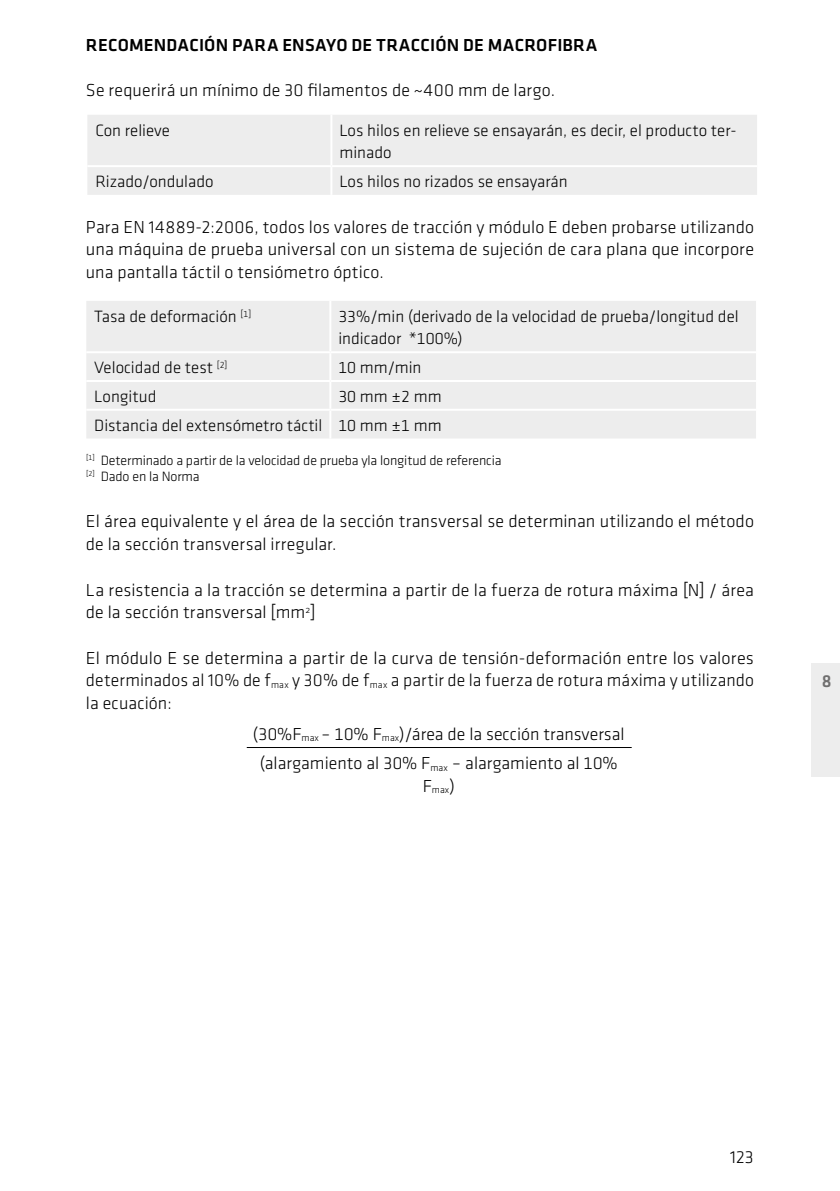
<style>
.page{position:relative;width:840px;height:1191px;background:#fff}
.page>*{position:absolute;margin:0;border:0;box-sizing:border-box;transform-origin:0 0}
.SI_Klavika_copy_Book{font:300 18px/22.6px "Klavika";letter-spacing:.005em;color:#000}
.SI_Klavika_TAB_copy{font:300 18px "Klavika";color:#000}
.SI_Klavika_copy_Book-2{font:500 18px "Klavika";letter-spacing:.01em;color:#000}
.SI_Klavika_Numbering{font:500 18px "Klavika";color:#706f6f}
.SI_Klavika_TAB_copy-2{font:300 17px/22.6px "Klavika";color:#000}
.SI_Klavika_TAB_copy-3{font:300 14px "Klavika";letter-spacing:-.01em;color:#000}
.SI_Klavika_TAB_copy-4{font:300 9.8px "Klavika";color:#000}
</style>
<div class="page">
<div style="left:811px;top:663px;width:28px;height:114px;background:#ededed"></div>
<div style="left:87px;top:115px;width:669px;height:80px;background:#ededed"></div>
<hr style="left:87px;top:165px;width:244px;height:2px;background:#fff">
<hr style="left:331px;top:165px;width:425px;height:2px;background:#fff">
<hr style="left:330px;top:115px;width:2px;height:50px;background:#fff">
<hr style="left:330px;top:167px;width:2px;height:28px;background:#fff">
<div style="left:86px;top:301px;width:669px;height:137px;background:#ededed"></div>
<hr style="left:86px;top:351px;width:244px;height:2px;background:#fff">
<hr style="left:330px;top:351px;width:425px;height:2px;background:#fff">
<hr style="left:86px;top:380px;width:244px;height:2px;background:#fff">
<hr style="left:330px;top:380px;width:425px;height:2px;background:#fff">
<hr style="left:86px;top:409px;width:244px;height:2px;background:#fff">
<hr style="left:330px;top:409px;width:425px;height:2px;background:#fff">
<hr style="left:329px;top:301px;width:2px;height:50px;background:#fff">
<hr style="left:329px;top:353px;width:2px;height:27px;background:#fff">
<hr style="left:329px;top:382px;width:2px;height:27px;background:#fff">
<hr style="left:329px;top:411px;width:2px;height:27px;background:#fff">
<hr style="left:246px;top:747px;width:385px;height:1px;background:#000">
<p class="SI_Klavika_copy_Book-2" style="left:86px;top:35px;width:512px">RECOMENDACIÓN PARA ENSAYO DE TRACCIÓN DE MACROFIBRA</p>
<p class="SI_Klavika_copy_Book" style="left:86px;top:79px;width:470px">Se requerirá un mínimo de 30 filamentos de ~400 mm de largo.</p>
<p class="SI_Klavika_TAB_copy-2" style="left:95px;top:119px;width:76px">Con relieve</p>
<p class="SI_Klavika_TAB_copy-2" style="left:339px;top:119px;width:398px">Los hilos en relieve se ensayarán, es decir, el producto ter&shy;minado</p>
<p class="SI_Klavika_TAB_copy-2" style="left:95px;top:170px;width:120px">Rizado/ondulado</p>
<p class="SI_Klavika_TAB_copy-2" style="left:339px;top:170px;width:230px">Los hilos no rizados se ensayarán</p>
<p class="SI_Klavika_copy_Book" style="left:86px;top:216px;width:669px;text-align:justify">Para EN 14889-2:2006, todos los valores de tracción y módulo E deben probarse utilizando una máquina de prueba universal con un sistema de sujeción de cara plana que incorpore una pantalla táctil o tensiómetro óptico.</p>
<p class="SI_Klavika_TAB_copy-2" style="left:94px;top:305px;width:158px">Tasa de deformación <sup>[1]</sup></p>
<p class="SI_Klavika_TAB_copy-2" style="left:338px;top:305px;width:401px">33%/min (derivado de la velocidad de prueba/longitud del indicador *100%)</p>
<p class="SI_Klavika_TAB_copy-2" style="left:94px;top:356px;width:135px">Velocidad de test <sup>[2]</sup></p>
<p class="SI_Klavika_TAB_copy-2" style="left:338px;top:356px;width:85px">10 mm/min</p>
<p class="SI_Klavika_TAB_copy-2" style="left:94px;top:385px;width:64px">Longitud</p>
<p class="SI_Klavika_TAB_copy-2" style="left:338px;top:385px;width:105px">30 mm ±2 mm</p>
<p class="SI_Klavika_TAB_copy-2" style="left:94px;top:414px;width:229px">Distancia del extensómetro táctil</p>
<p class="SI_Klavika_TAB_copy-2" style="left:338px;top:414px;width:105px">10 mm ±1 mm</p>
<p class="SI_Klavika_TAB_copy-3" style="left:86px;top:452px;width:416px"><sup>[1]</sup> Determinado a partir de la velocidad de prueba yla longitud de referencia</p>
<p class="SI_Klavika_TAB_copy-3" style="left:86px;top:468px;width:115px"><sup>[2]</sup> Dado en la Norma</p>
<p class="SI_Klavika_copy_Book" style="left:86px;top:510px;width:669px">El área equivalente y el área de la sección transversal se determinan utilizando el método de la sección transversal irregular.</p>
<p class="SI_Klavika_copy_Book" style="left:86px;top:578px;width:669px">La resistencia a la tracción se determina a partir de la fuerza de rotura máxima [N] / área de la sección transversal [mm<sup>2</sup>]</p>
<p class="SI_Klavika_copy_Book" style="left:86px;top:646px;width:669px;text-align:justify">El módulo E se determina a partir de la curva de tensión-deformación entre los valores determinados al 10% de f<sub>max</sub> y 30% de f<sub>max</sub> a partir de la fuerza de rotura máxima y utilizando la ecuación:</p>
<p class="SI_Klavika_TAB_copy" style="left:253px;top:723px;width:373px">(30%F<sub>max</sub> – 10% F<sub>max</sub>)/área de la sección transversal</p>
<p class="SI_Klavika_TAB_copy" style="left:259px;top:753px;width:359px">(alargamiento al 30% F<sub>max</sub> – alargamiento al 10%</p>
<p class="SI_Klavika_TAB_copy-4" style="left:422px;top:785px;width:34px"><sup>F</sup>max<sup>)</sup></p>
<p class="SI_Klavika_Numbering" style="left:821px;top:671px;width:11px">8</p>
<p class="SI_Klavika_copy_Book" style="left:729px;top:1145px;width:25px">123</p>
</div>
